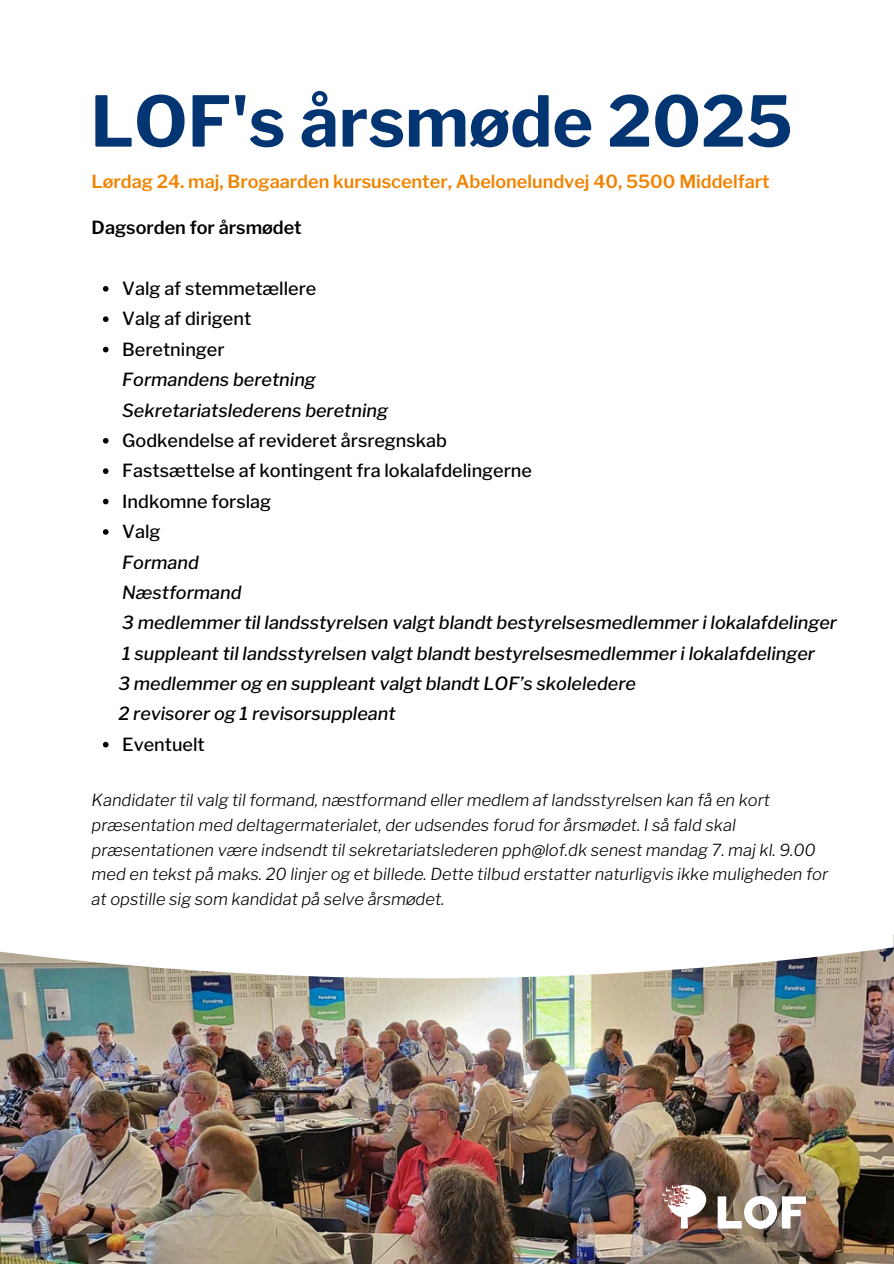
<style>
.page{position:relative;width:894px;height:1264px;background:#fff}
.page>*{position:absolute;margin:0;border:0;box-sizing:border-box;transform-origin:0 0}
.t1{font:700 69.3px "Libre Franklin";color:#033572}
.t2{font:italic 500 18px/30.3px "Libre Franklin";color:#000}
.t3{font:500 18px "Libre Franklin";color:#000}
.t4{font:600 18px "Libre Franklin";color:#f08300}
.t5{font:600 18px "Libre Franklin";color:#000}
.t6{font:italic 300 16.5px/24.8px "Libre Franklin";color:#000}
</style>
<div class="page">
<img style="left:0;top:978px;width:893px;height:285px">
<svg style="left:0;top:743px;width:893px;height:235px"></svg>
<svg style="left:103px;top:286px;width:5px;height:5px"></svg>
<svg style="left:103px;top:316px;width:5px;height:6px"></svg>
<svg style="left:103px;top:347px;width:5px;height:5px"></svg>
<svg style="left:103px;top:438px;width:5px;height:5px"></svg>
<svg style="left:103px;top:468px;width:5px;height:6px"></svg>
<svg style="left:103px;top:498px;width:5px;height:6px"></svg>
<svg style="left:103px;top:529px;width:5px;height:5px"></svg>
<svg style="left:103px;top:741px;width:5px;height:6px"></svg>
<svg style="left:662px;top:1184px;width:44px;height:44px"></svg>
<svg style="left:717px;top:1195px;width:88px;height:33px"></svg>
<p class="t1" style="left:90px;top:80px;width:703px">LOF's årsmøde 2025</p>
<p class="t4" style="left:92px;top:170px;width:679px">Lørdag 24. maj, Brogaarden kursuscenter, Abelonelundvej 40, 5500 Middelfart</p>
<h1 class="t5" style="left:92px;top:217px;width:211px">Dagsorden for årsmødet</h1>
<h2 class="t3" style="left:122px;top:277px;width:195px">Valg af stemmetællere</h2>
<h2 class="t3" style="left:122px;top:308px;width:130px">Valg af dirigent</h2>
<p class="t3" style="left:122px;top:338px;width:104px">Beretninger</p>
<p class="t2" style="left:122px;top:364px;width:267px">Formandens beretning<br>Sekretariatslederens beretning</p>
<p class="t3" style="left:122px;top:429px;width:326px">Godkendelse af revideret årsregnskab</p>
<h2 class="t3" style="left:122px;top:460px;width:411px">Fastsættelse af kontingent fra lokalafdelingerne</h2>
<p class="t3" style="left:122px;top:490px;width:150px">Indkomne forslag</p>
<p class="t3" style="left:122px;top:520px;width:40px">Valg</p>
<p class="t2" style="left:118px;top:547px;width:720px">Formand<br>Næstformand<br>3 medlemmer til landsstyrelsen valgt blandt bestyrelsesmedlemmer i lokalafdelinger 1 suppleant til landsstyrelsen valgt blandt bestyrelsesmedlemmer i lokalafdelinger<br>3 medlemmer og en suppleant valgt blandt LOF’s skoleledere<br>2 revisorer og 1 revisorsuppleant</p>
<p class="t3" style="left:122px;top:733px;width:84px">Eventuelt</p>
<h2 class="t6" style="left:92px;top:787px;width:737px">Kandidater til valg til formand, næstformand eller medlem af landsstyrelsen kan få en kort præsentation med deltagermaterialet, der udsendes forud for årsmødet. I så fald skal præsentationen være indsendt til sekretariatslederen pph@lof.dk senest mandag 7. maj kl. 9.00 med en tekst på maks. 20 linjer og et billede. Dette tilbud erstatter naturligvis ikke muligheden for at opstille sig som kandidat på selve årsmødet.</h2>
</div>
